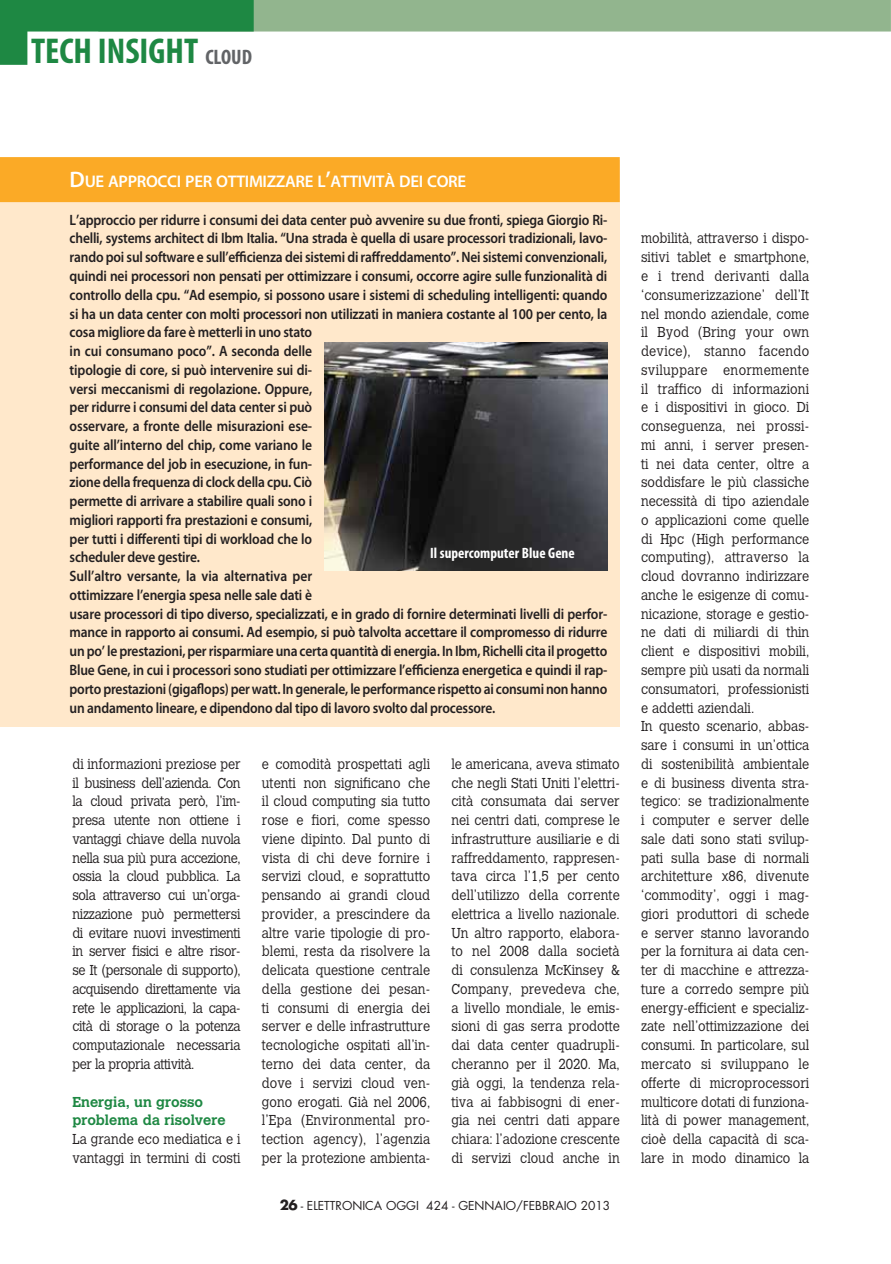
<style>
.page{position:relative;width:891px;height:1264px;background:#fff}
.page>*{position:absolute;margin:0;border:0;box-sizing:border-box;transform-origin:0 0}
.t1{font:700 condensed 36px "Myriad";color:#1e8843}
.t2{font:600 16.8px "Myriad Pro";letter-spacing:-.02em;color:#fff}
.t3{font:600 15px/18.8px "Myriad Pro";letter-spacing:-.015em;color:#231f20;scale:.9 1}
.t4{font:700 condensed 15px "Myriad Pro";color:#fff}
.t5{font:300 14.25px/18.8px "Calvert";color:#231f20;text-align:justify;scale:.9 1}
.t6{font:700 14.25px/18.8px "Calvert";color:#1e8843}
.t7{font:12px "Futura LT";color:#231f20}
.s1{font-size:21px;color:#626467}
.s2{font-size:22.5px}
.s3{font-weight:700;font-size:13.5px}
</style>
<div class="page">
<div style="left:0;top:0;width:27px;height:65px;background:#1e8843"></div>
<div style="left:98px;top:0;width:793px;height:32px;background:#92b58e"></div>
<div style="left:0;top:0;width:254px;height:32px;background:#1e8843"></div>
<div style="left:0;top:160px;width:620px;height:566px;background:#ffe8cb"></div>
<div style="left:0;top:157px;width:620px;height:45px;background:#fbaa26"></div>
<img style="left:325px;top:342px;width:282px;height:229px">
<h1 class="t1" style="left:31px;top:33px;width:222px">TECH INSIGHT <span class="s1">CLOUD</span></h1>
<p class="t2" style="left:70px;top:175px;width:398px"><span class="s2">D</span>UE APPROCCI PER OTTIMIZZARE L<span class="s2">’</span>ATTIVITÀ DEI CORE</p>
<p class="t3" style="left:70px;top:212px;width:599px">L’approccio per ridurre i consumi dei data center può avvenire su due fronti, spiega Giorgio Ri&shy;chelli, systems architect di Ibm Italia. “Una strada è quella di usare processori tradizionali, lavo&shy;rando poi sul software e sull’efficienza dei sistemi di raffreddamento”. Nei sistemi convenzionali, quindi nei processori non pensati per ottimizzare i consumi, occorre agire sulle funzionalità di controllo della cpu. “Ad esempio, si possono usare i sistemi di scheduling intelligenti: quando si ha un data center con molti processori non utilizzati in maniera costante al 100 per cento, la cosa migliore da fare è metterli in uno stato<br>in cui consumano poco”. A seconda delle<br>tipologie di core, si può intervenire sui di-<br>versi meccanismi di regolazione. Oppure,<br>per ridurre i consumi del data center si può<br>osservare, a fronte delle misurazioni ese-<br>guite all’interno del chip, come variano le<br>performance del job in esecuzione, in fun-<br>zione della frequenza di clock della cpu. Ciò<br>permette di arrivare a stabilire quali sono i<br>migliori rapporti fra prestazioni e consumi,<br>per tutti i differenti tipi di workload che lo<br>scheduler deve gestire.<br>Sull’altro versante, la via alternativa per<br>ottimizzare l’energia spesa nelle sale dati è<br>usare processori di tipo diverso, specializzati, e in grado di fornire determinati livelli di perfor&shy;mance in rapporto ai consumi. Ad esempio, si può talvolta accettare il compromesso di ridurre un po’ le prestazioni, per risparmiare una certa quantità di energia. In Ibm, Richelli cita il progetto Blue Gene, in cui i processori sono studiati per ottimizzare l’efficienza energetica e quindi il rap&shy;porto prestazioni (gigaflops) per watt. In generale, le performance rispetto ai consumi non hanno un andamento lineare, e dipendono dal tipo di lavoro svolto dal processore.</p>
<p class="t4" style="left:430px;top:547px;width:146px">Il supercomputer Blue Gene</p>
<p class="t5" style="left:72px;top:755px;width:188px">di informazioni preziose per il business dell’azienda. Con la cloud privata però, l’im&shy;presa utente non ottiene i vantaggi chiave della nuvola nella sua più pura accezione, ossia la cloud pubblica. La sola attraverso cui un’orga&shy;nizzazione può permettersi di evitare nuovi investimenti in server fisici e altre risor&shy;se It (personale di supporto), acquisendo direttamente via rete le applicazioni, la capa&shy;cità di storage o la potenza computazionale necessaria per la propria attività.</p>
<p class="t6" style="left:72px;top:1092px;width:155px">Energia, un grosso problema da risolvere</p>
<p class="t5" style="left:72px;top:1130px;width:188px">La grande eco mediatica e i vantaggi in termini di costi</p>
<p class="t5" style="left:262px;top:755px;width:188px">e comodità prospettati agli utenti non significano che il cloud computing sia tutto rose e fiori, come spesso viene dipinto. Dal punto di vista di chi deve fornire i servizi cloud, e soprattutto pensando ai grandi cloud provider, a prescindere da altre varie tipologie di pro&shy;blemi, resta da risolvere la delicata questione centrale della gestione dei pesan&shy;ti consumi di energia dei server e delle infrastrutture tecnologiche ospitati all’in&shy;terno dei data center, da dove i servizi cloud ven&shy;gono erogati. Già nel 2006, l’Epa (Environmental pro&shy;tection agency), l’agenzia per la protezione ambienta-</p>
<p class="t5" style="left:451px;top:755px;width:188px">le americana, aveva stimato che negli Stati Uniti l’elettri&shy;cità consumata dai server nei centri dati, comprese le infrastrutture ausiliarie e di raffreddamento, rappresen&shy;tava circa l’1,5 per cento dell’utilizzo della corrente elettrica a livello nazionale.<br>Un altro rapporto, elabora&shy;to nel 2008 dalla società di consulenza McKinsey &amp; Company, prevedeva che, a livello mondiale, le emis&shy;sioni di gas serra prodotte dai data center quadrupli&shy;cheranno per il 2020. Ma, già oggi, la tendenza rela&shy;tiva ai fabbisogni di ener&shy;gia nei centri dati appare chiara: l’adozione crescente di servizi cloud anche in</p>
<p class="t7" style="left:280px;top:1200px;width:332px"><span class="s3">26</span> - ELETTRONICA OGGI 424 - GENNAIO/FEBBRAIO 2013</p>
<p class="t5" style="left:641px;top:230px;width:188px;text-align:left">mobilità, attraverso i dispo&shy;sitivi tablet e smartphone, e i trend derivanti dalla ‘consumerizzazione’ dell’It nel mondo aziendale, come il Byod (Bring your own device), stanno facendo sviluppare enormemente il traffico di informazioni e i dispositivi in gioco. Di conseguenza, nei prossi&shy;mi anni, i server presen&shy;ti nei data center, oltre a soddisfare le più classiche necessità di tipo aziendale o applicazioni come quelle di Hpc (High performance computing), attraverso la cloud dovranno indirizzare anche le esigenze di comu&shy;nicazione, storage e gestio&shy;ne dati di miliardi di thin client e dispositivi mobili, sempre più usati da normali consumatori, professionisti e addetti aziendali.<br>In questo scenario, abbas&shy;sare i consumi in un’ottica di sostenibilità ambientale e di business diventa stra&shy;tegico: se tradizionalmente i computer e server delle sale dati sono stati svilup&shy;pati sulla base di normali architetture x86, divenute ‘commodity’, oggi i mag&shy;giori produttori di schede e server stanno lavorando per la fornitura ai data cen&shy;ter di macchine e attrezza&shy;ture a corredo sempre più energy-efficient e specializ&shy;zate nell’ottimizzazione dei consumi. In particolare, sul mercato si sviluppano le offerte di microprocessori multicore dotati di funziona&shy;lità di power management, cioè della capacità di sca&shy;lare in modo dinamico la</p>
</div>
